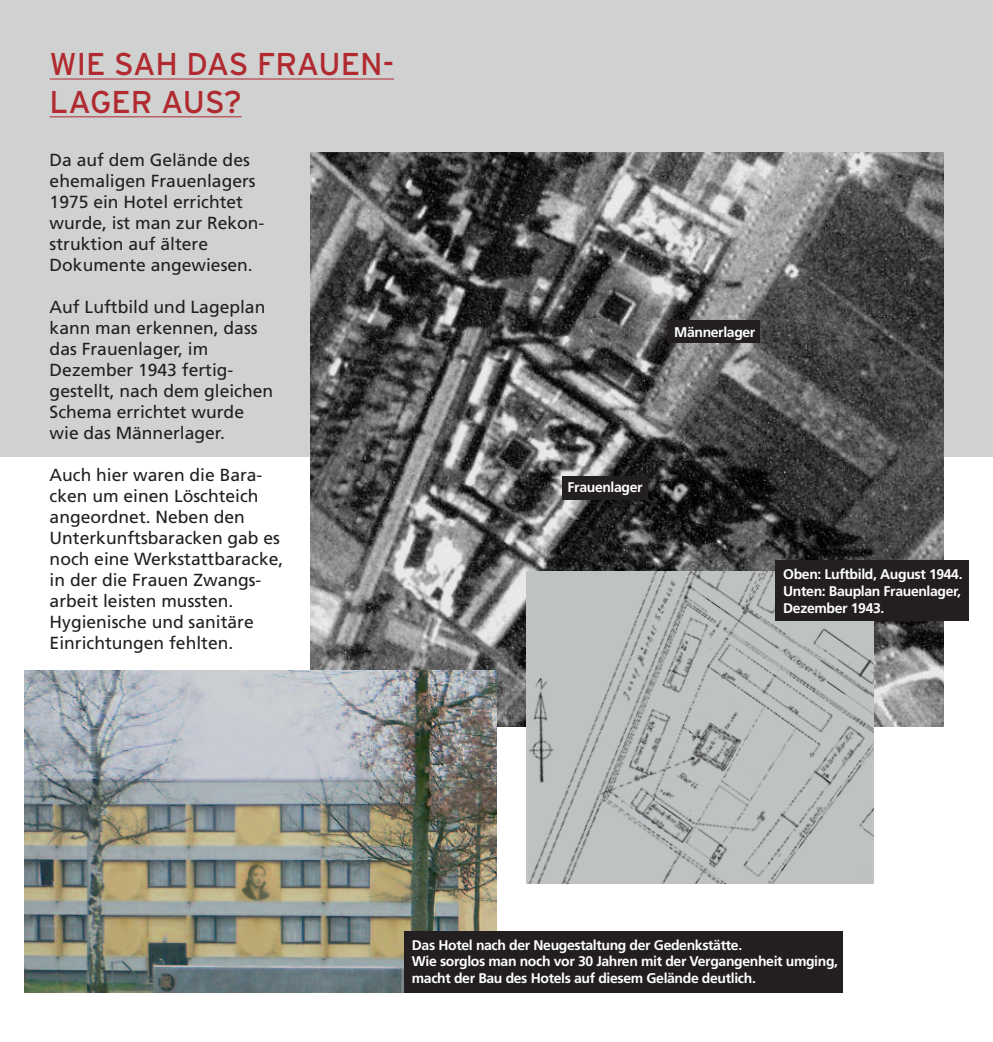
<style>
.page{position:relative;width:993px;height:1042px;background:#fff}
.page>*{position:absolute;margin:0;border:0;box-sizing:border-box;transform-origin:0 0}
.t1{font:31.5px/37.8px "Interstate";color:#b02a2f}
.t2{font:17.5px/21px "Frutiger";color:#231f20}
.t3{font:700 14px/16.8px "Frutiger";letter-spacing:-.025em;color:#fff}
</style>
<div class="page">
<div style="left:0;top:0;width:992px;height:456px;background:#d0d1d1"></div>
<hr style="left:50px;top:79px;width:344px;height:1px;background:#b02a2f">
<hr style="left:50px;top:116px;width:192px;height:1px;background:#b02a2f">
<img style="left:310px;top:153px;width:632px;height:574px">
<img style="left:526px;top:571px;width:347px;height:312px">
<img style="left:25px;top:671px;width:471px;height:321px">
<div style="left:404px;top:931px;width:438px;height:61px;background:#231f20"></div>
<div style="left:775px;top:561px;width:193px;height:60px;background:#231f20"></div>
<div style="left:667px;top:320px;width:92px;height:23px;background:#231f20"></div>
<div style="left:562px;top:476px;width:85px;height:23px;background:#231f20"></div>
<h1 class="t1" style="left:50px;top:45px;width:346px">WIE SAH DAS FRAUEN-<br>LAGER AUS?</h1>
<p class="t2" style="left:50px;top:151px;width:216px">Da auf dem Gelände des ehemaligen Frauenlagers<br>1975 ein Hotel errichtet wurde, ist man zur Rekon&shy;struktion auf ältere<br>Dokumente angewiesen.</p>
<p class="t2" style="left:50px;top:298px;width:225px">Auf Luftbild und Lageplan kann man erkennen, dass das Frauenlager, im<br>Dezember 1943 fertig&shy;gestellt, nach dem gleichen<br>Schema errichtet wurde wie das Männerlager.</p>
<p class="t2" style="left:50px;top:466px;width:235px">Auch hier waren die Bara&shy;cken um einen Löschteich angeordnet. Neben den<br>Unterkunftsbaracken gab es noch eine Werkstattbaracke, in der die Frauen Zwangs&shy;arbeit leisten mussten.<br>Hygienische und sanitäre<br>Einrichtungen fehlten.</p>
<p class="t3" style="left:674px;top:324px;width:83px">Männerlager</p>
<p class="t3" style="left:567px;top:480px;width:76px">Frauenlager</p>
<p class="t3" style="left:782px;top:567px;width:181px">Oben: Luftbild, August 1944.<br>Unten: Bauplan Frauenlager,<br>Dezember 1943.</p>
<p class="t3" style="left:411px;top:937px;width:427px">Das Hotel nach der Neugestaltung der Gedenkstätte.<br>Wie sorglos man noch vor 30 Jahren mit der Vergangenheit umging, macht der Bau des Hotels auf diesem Gelände deutlich.</p>
</div>
